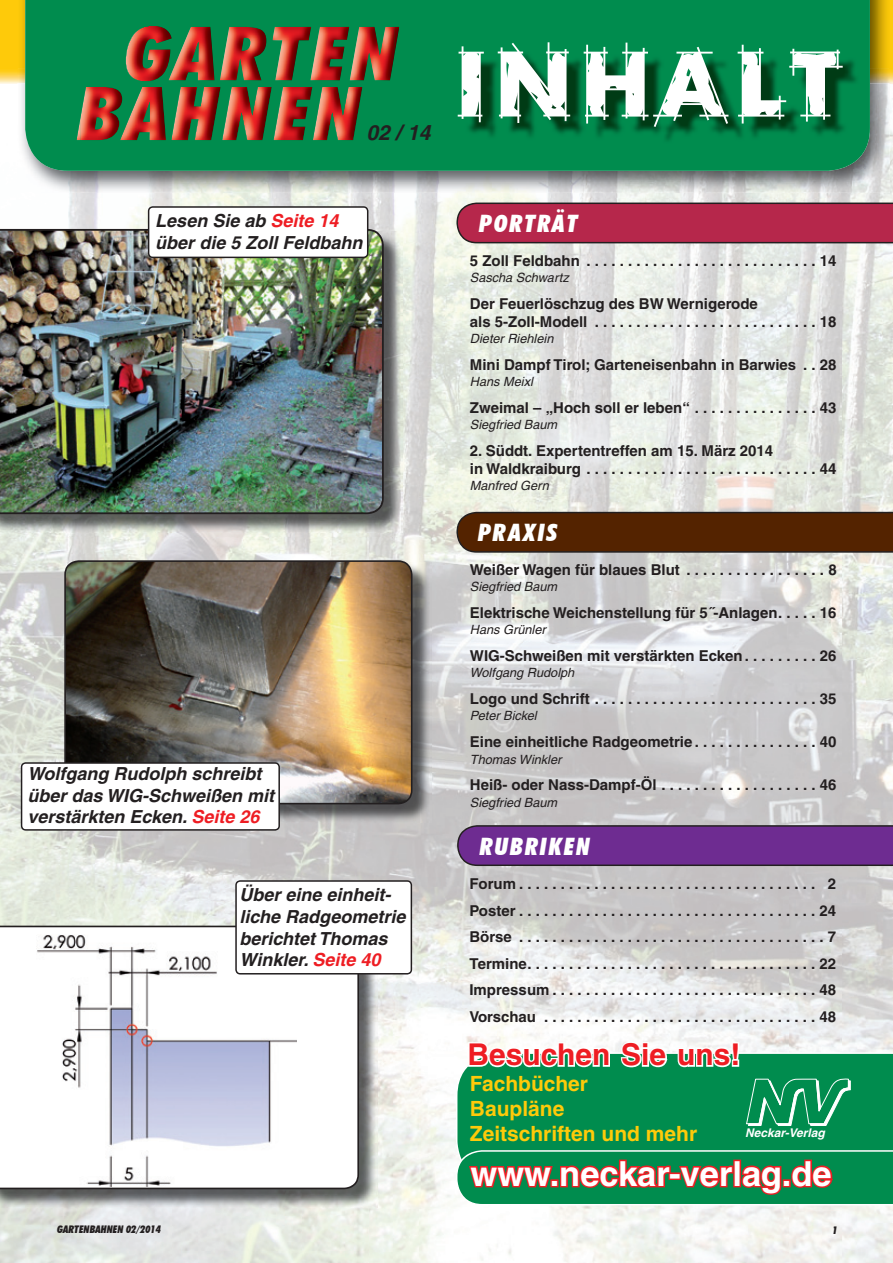
<style>
.page{position:relative;width:893px;height:1263px;background:#fff}
.page>*{position:absolute;margin:0;border:0;box-sizing:border-box;transform-origin:0 0}
.t1{font:90px "Rough Draft";letter-spacing:.12em;color:#fff}
.t2{font:700 34.5px "Helvetica";color:#fff}
.t3{font:700 30px "Helvetica";color:#ee1d23}
.t4{font:italic 900 condensed 24px "Futura BT";letter-spacing:.08em;color:#fff}
.t5{font:700 21px/25.2px "Helvetica";color:#feca0a}
.t6{font:italic 700 21px "Helvetica";color:#231f20}
.t7{font:italic 700 18px/21.6px "Helvetica";color:#231f20}
.t8{font:700 15px/26.5px "Helvetica";color:#231f20}
.t9{font:italic 12.75px "Helvetica";color:#231f20}
.t10{font:italic 700 12px "Helvetica";color:#fff}
.t11{font:italic 900 condensed 10.5px "Futura BT";color:#231f20}
.s1{color:#ee1d23}
.s2{font-family:"Helvetica Neue";font-weight:500}
</style>
<div class="page">
<img style="left:841px;top:83px;width:52px;height:1180px">
<img style="left:52px;top:193px;width:789px;height:50px">
<img style="left:368px;top:243px;width:420px;height:322px">
<img style="left:788px;top:243px;width:53px;height:1020px">
<img style="left:0;top:532px;width:105px;height:394px">
<img style="left:105px;top:532px;width:263px;height:28px">
<img style="left:421px;top:565px;width:367px;height:698px">
<img style="left:105px;top:823px;width:316px;height:118px">
<img style="left:368px;top:941px;width:53px;height:322px">
<img style="left:890px;top:0;width:3px;height:83px">
<img style="left:0;top:0;width:17px;height:83px">
<img style="left:17px;top:0;width:873px;height:193px">
<div style="left:25px;top:0;width:845px;height:171px;background:#008c4e"></div>
<img style="left:465px;top:50px;width:394px;height:94px">
<img style="left:188px;top:140px;width:125px;height:1px">
<img style="left:152px;top:26px;width:243px;height:55px">
<img style="left:78px;top:26px;width:2px;height:55px">
<img style="left:80px;top:26px;width:72px;height:55px">
<img style="left:192px;top:42px;width:6px;height:20px">
<svg style="left:142px;top:26px;width:11px;height:2px"></svg>
<img style="left:313px;top:140px;width:40px;height:1px">
<img style="left:273px;top:140px;width:30px;height:1px">
<img style="left:222px;top:140px;width:40px;height:1px">
<svg style="left:195px;top:140px;width:16px;height:1px"></svg>
<img style="left:122px;top:87px;width:44px;height:15px">
<img style="left:312px;top:87px;width:50px;height:53px">
<img style="left:272px;top:87px;width:40px;height:26px">
<img style="left:221px;top:87px;width:51px;height:26px">
<img style="left:197px;top:87px;width:14px;height:19px">
<img style="left:211px;top:87px;width:10px;height:26px">
<img style="left:171px;top:87px;width:26px;height:26px">
<img style="left:80px;top:87px;width:42px;height:15px">
<img style="left:292px;top:107px;width:16px;height:6px">
<img style="left:188px;top:113px;width:150px;height:27px">
<svg style="left:292px;top:127px;width:13px;height:13px"></svg>
<svg style="left:77px;top:102px;width:111px;height:39px;background:#89553a"></svg>
<img style="left:0;top:231px;width:402px;height:301px">
<img style="left:0;top:229px;width:384px;height:285px">
<img style="left:0;top:974px;width:377px;height:233px">
<svg style="left:0;top:926px;width:359px;height:263px"></svg>
<img style="left:280px;top:563px;width:151px;height:260px">
<img style="left:64px;top:560px;width:348px;height:244px">
<svg style="left:148px;top:206px;width:220px;height:52px"></svg>
<svg style="left:235px;top:880px;width:177px;height:94px"></svg>
<svg style="left:21px;top:762px;width:259px;height:69px"></svg>
<svg style="left:456px;top:203px;width:437px;height:40px;background:#ae284a"></svg>
<svg style="left:456px;top:512px;width:437px;height:41px;background:#532606"></svg>
<svg style="left:457px;top:825px;width:436px;height:41px;background:#6a2d89"></svg>
<div style="left:456px;top:1052px;width:437px;height:92px;background:#008c4e"></div>
<svg style="left:467px;top:1041px;width:144px;height:28px"></svg>
<svg style="left:619px;top:1040px;width:50px;height:29px"></svg>
<svg style="left:676px;top:1041px;width:65px;height:28px"></svg>
<svg style="left:746px;top:1078px;width:105px;height:48px;background:#2da06d"></svg>
<svg style="left:456px;top:1144px;width:437px;height:68px;background:#50875f"></svg>
<h3 class="t6" style="left:367px;top:120px;width:65px">02 / 14</h3>
<h1 class="t1" style="left:457px;top:26px;width:382px">INHALT</h1>
<p class="t7" style="left:155px;top:210px;width:209px">Lesen Sie ab <span class="s1">Seite 14 </span>über die 5 Zoll Feldbahn</p>
<p class="t7" style="left:28px;top:763px;width:248px">Wolfgang Rudolph schreibt über das WIG-Schweißen mit verstärkten Ecken. <span class="s1">Seite 26</span></p>
<p class="t7" style="left:239px;top:884px;width:168px">Über eine einheit&shy;liche Rad geometrie berichtet Thomas<br>Winkler. <span class="s1">Seite 40</span></p>
<p class="t11" style="left:57px;top:1222px;width:105px">GARTENBAHNEN 02/2014</p>
<h3 class="t4" style="left:479px;top:209px;width:100px">PORTRÄT</h3>
<p class="t8" style="left:470px;top:247px;width:368px">5 Zoll Feldbahn . . . . . . . . . . . . . . . . . . . . . . . . . . . . 14</p>
<p class="t9" style="left:470px;top:270px;width:100px">Sascha Schwartz</p>
<p class="t8" style="left:470px;top:294px;width:368px;line-height:18px">Der Feuerlöschzug des BW Wernigerode<br>als 5-Zoll-Modell . . . . . . . . . . . . . . . . . . . . . . . . . . . 18</p>
<p class="t9" style="left:470px;top:331px;width:85px">Dieter Riehlein</p>
<p class="t8" style="left:470px;top:351px;width:368px">Mini Dampf Tirol; Garteneisenbahn in Barwies . . 28</p>
<p class="t9" style="left:470px;top:374px;width:65px">Hans Meixl</p>
<p class="t8" style="left:470px;top:394px;width:368px">Zweimal – „Hoch soll er leben“ . . . . . . . . . . . . . . . 43</p>
<p class="t9" style="left:470px;top:417px;width:89px">Siegfried Baum</p>
<p class="t8" style="left:470px;top:441px;width:368px;line-height:18px">2. Süddt. Expertentreffen am 15. März 2014<br>in Waldkraiburg . . . . . . . . . . . . . . . . . . . . . . . . . . . . 44</p>
<p class="t9" style="left:470px;top:478px;width:80px">Manfred Gern</p>
<h3 class="t4" style="left:478px;top:518px;width:80px">PRAXIS</h3>
<p class="t8" style="left:470px;top:556px;width:368px">Weißer Wagen für blaues Blut . . . . . . . . . . . . . . . . . 8</p>
<p class="t9" style="left:470px;top:580px;width:89px">Siegfried Baum</p>
<p class="t8" style="left:470px;top:599px;width:368px">Elektrische Weichenstellung für 5 <span class="s2">˝</span>-Anlagen. . . . . 16</p>
<p class="t9" style="left:470px;top:623px;width:77px">Hans Grünler</p>
<p class="t8" style="left:470px;top:642px;width:368px">WIG-Schweißen mit verstärkten Ecken. . . . . . . . . 26</p>
<p class="t9" style="left:470px;top:666px;width:106px">Wolfgang Rudolph</p>
<p class="t8" style="left:470px;top:685px;width:368px">Logo und Schrift . . . . . . . . . . . . . . . . . . . . . . . . . . . 35</p>
<p class="t9" style="left:470px;top:709px;width:68px">Peter Bickel</p>
<p class="t8" style="left:470px;top:728px;width:368px">Eine einheitliche Radgeometrie . . . . . . . . . . . . . . . 40</p>
<p class="t9" style="left:470px;top:752px;width:93px">Thomas Winkler</p>
<p class="t8" style="left:470px;top:771px;width:368px">Heiß- oder Nass-Dampf-Öl . . . . . . . . . . . . . . . . . . . 46</p>
<p class="t9" style="left:470px;top:795px;width:89px">Siegfried Baum</p>
<h3 class="t4" style="left:480px;top:831px;width:112px">RUBRIKEN</h3>
<p class="t8" style="left:469px;top:870px;width:368px;text-align:justify">Forum . . . . . . . . . . . . . . . . . . . . . . . . . . . . . . . . . . . . 2<br>Poster . . . . . . . . . . . . . . . . . . . . . . . . . . . . . . . . . . . . 24<br>Börse . . . . . . . . . . . . . . . . . . . . . . . . . . . . . . . . . . . . . 7<br>Termine. . . . . . . . . . . . . . . . . . . . . . . . . . . . . . . . . . . 22<br>Impressum . . . . . . . . . . . . . . . . . . . . . . . . . . . . . . . . 48<br>Vorschau . . . . . . . . . . . . . . . . . . . . . . . . . . . . . . . . . 48</p>
<h3 class="t3" style="left:467px;top:1036px;width:275px">Besuchen Sie uns!</h3>
<h3 class="t5" style="left:470px;top:1071px;width:229px">Fachbücher<br>Baupläne<br>Zeitschriften und mehr</h3>
<p class="t10" style="left:745px;top:1125px;width:81px">Neckar-Verlag</p>
<h2 class="t2" style="left:471px;top:1153px;width:363px">www.neckar-verlag.de</h2>
<p class="t11" style="left:832px;top:1224px;width:7px">1</p>
</div>
